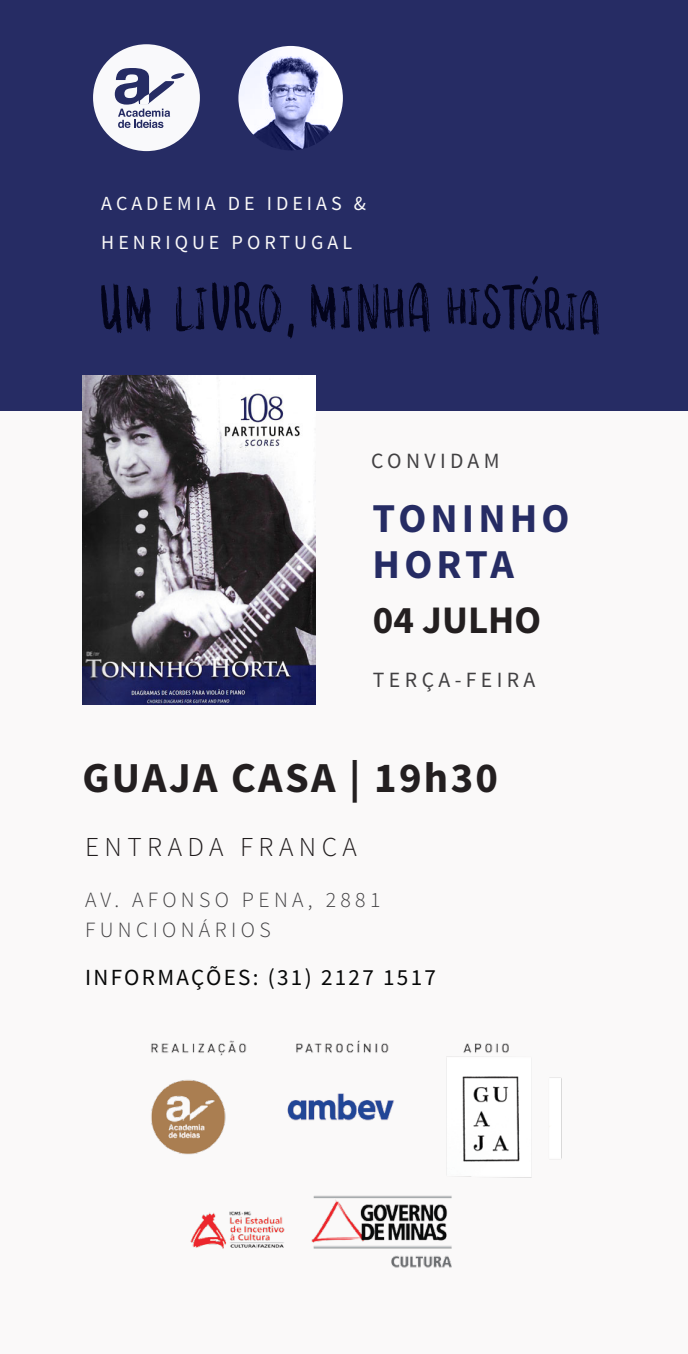
<style>
.page{position:relative;width:688px;height:1354px;background:#fff}
.page>*{position:absolute;margin:0;border:0;box-sizing:border-box;transform-origin:0 0}
.t1{font:700 42.7px "Source Sans Pro";letter-spacing:.055em;color:#231f20}
.t2{font:700 41px/45.6px "Source Sans Pro";letter-spacing:.1em;color:#262c64}
.t3{font:700 39px "Source Sans Pro";color:#231f20}
.t4{font:300 27.3px "Source Sans Pro";letter-spacing:.2em;color:#211d1e}
.t5{font:23.1px "Source Sans Pro";letter-spacing:.1em;color:#060707}
.t6{font:300 21.7px/30.2px "Source Sans Pro";letter-spacing:.2em;color:#414042}
.t7{font:21.7px "Source Sans Pro";letter-spacing:.2em;color:#414042}
.t8{font:20px/39px "Source Sans Pro";letter-spacing:.2em;color:#faf9f9}
</style>
<div class="page">
<div style="left:0;top:0;width:688px;height:1353px;background:#faf9f9"></div>
<div style="left:0;top:0;width:688px;height:410px;background:#262c64"></div>
<svg style="left:93px;top:44px;width:107px;height:107px"></svg>
<img style="left:151px;top:1040px;width:411px;height:228px">
<img style="left:238px;top:46px;width:105px;height:104px;border-radius:52px">
<img style="left:82px;top:375px;width:234px;height:329px">
<svg style="left:101px;top:283px;width:50px;height:50px"></svg>
<svg style="left:176px;top:282px;width:105px;height:50px"></svg>
<svg style="left:287px;top:323px;width:7px;height:16px"></svg>
<svg style="left:311px;top:282px;width:119px;height:51px"></svg>
<svg style="left:447px;top:276px;width:152px;height:59px"></svg>
<hr style="left:687px;top:0;width:1px;height:1353px;background:#5d5e5e">
<p class="t8" style="left:101px;top:184px;width:266px">ACADEMIA DE IDEIAS &amp;<br>HENRIQUE PORTUGAL</p>
<p class="t7" style="left:371px;top:447px;width:130px">CONVIDAM</p>
<h2 class="t2" style="left:372px;top:497px;width:198px">TONINHO<br>HORTA</h2>
<h3 class="t3" style="left:373px;top:595px;width:170px">04 JULHO</h3>
<p class="t7" style="left:373px;top:666px;width:164px">TERÇA-FEIRA</p>
<h1 class="t1" style="left:82px;top:750px;width:417px">GUAJA CASA | 19h30</h1>
<h3 class="t4" style="left:85px;top:830px;width:273px">ENTRADA FRANCA</h3>
<p class="t6" style="left:85px;top:885px;width:297px">AV. AFONSO PENA, 2881<br>FUNCIONÁRIOS</p>
<p class="t5" style="left:85px;top:962px;width:352px">INFORMAÇÕES: (31) 2127 1517</p>
</div>
